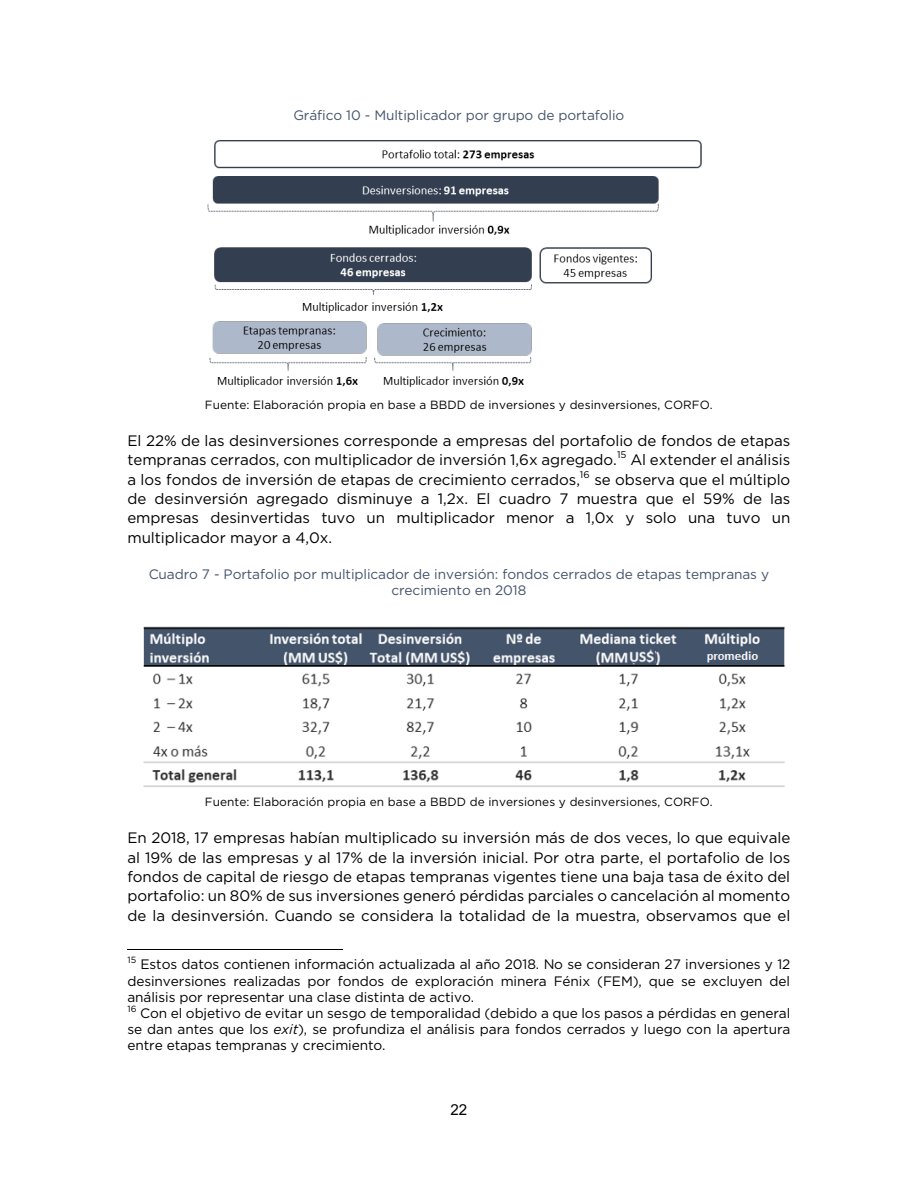
<style>
.page{position:relative;width:918px;height:1188px;background:#fff}
.page>*{position:absolute;margin:0;border:0;box-sizing:border-box;transform-origin:0 0}
.t1{font:15.15px/19.5px "Gotham";letter-spacing:-.005em;color:#000;text-align:justify}
.t2{font:15.15px "Arial";color:#000}
.t3{font:13.65px/16.2px "Gotham";letter-spacing:-.01em;color:#000}
.t4{font:13.65px/16.5px "Gotham";letter-spacing:-.01em;color:#44546a;text-align:center}
.t5{font:11.85px "Gotham";letter-spacing:.005em;color:#000}
.t6{font:9.75px "Gotham";color:#000}
.s1{font-style:italic}
</style>
<div class="page">
<hr style="left:127px;top:949px;width:216px;height:1px;background:#000">
<img style="left:208px;top:140px;width:494px;height:247px">
<img style="left:143px;top:626px;width:642px;height:161px">
<div style="left:588px;top:341px;width:128px;height:45px;background:#fff"></div>
<p class="t4" style="left:293px;top:108px;width:333px">Gráfico 10 - Multiplicador por grupo de portafolio</p>
<p class="t5" style="left:205px;top:399px;width:510px">Fuente: Elaboración propia en base a BBDD de inversiones y desinversiones, CORFO.</p>
<p class="t1" style="left:127px;top:431px;width:664px">El 22% de las desinversiones corresponde a empresas del portafolio de fondos de etapas tempranas cerrados, con multiplicador de inversión 1,6x agregado.</p>
<p class="t6" style="left:617px;top:450px;width:11px">15</p>
<p class="t1" style="left:630px;top:451px;width:161px">Al extender el análisis</p>
<p class="t1" style="left:127px;top:470px;width:454px">a los fondos de inversión de etapas de crecimiento cerrados,</p>
<p class="t6" style="left:580px;top:470px;width:11px">16</p>
<p class="t1" style="left:127px;top:470px;width:664px;text-indent:467px">se observa que el múltiplo de desinversión agregado disminuye a 1,2x. El cuadro 7 muestra que el 59% de las empresas desinvertidas tuvo un multiplicador menor a 1,0x y solo una tuvo un multiplicador mayor a 4,0x.</p>
<p class="t4" style="left:149px;top:566px;width:622px">Cuadro 7 - Portafolio por multiplicador de inversión: fondos cerrados de etapas tempranas y crecimiento en 2018</p>
<p class="t5" style="left:205px;top:797px;width:510px">Fuente: Elaboración propia en base a BBDD de inversiones y desinversiones, CORFO.</p>
<p class="t1" style="left:127px;top:829px;width:664px">En 2018, 17 empresas habían multiplicado su inversión más de dos veces, lo que equivale al 19% de las empresas y al 17% de la inversión inicial. Por otra parte, el portafolio de los fondos de capital de riesgo de etapas tempranas vigentes tiene una baja tasa de éxito del portafolio: un 80% de sus inversiones generó pérdidas parciales o cancelación al momento de la desinversión. Cuando se considera la totalidad de la muestra, observamos que el</p>
<p class="t3" style="left:127px;top:957px;width:664px"><sup>15</sup> Estos datos contienen información actualizada al año 2018. No se consideran 27 inversiones y 12 desinversiones realizadas por fondos de exploración minera Fénix (FEM), que se excluyen del análisis por representar una clase distinta de activo.<br><sup>16</sup> Con el objetivo de evitar un sesgo de temporalidad (debido a que los pasos a pérdidas en general se dan antes que los <span class="s1">exit</span>), se profundiza el análisis para fondos cerrados y luego con la apertura entre etapas tempranas y crecimiento.</p>
<p class="t2" style="left:451px;top:1101px;width:18px">22</p>
</div>
